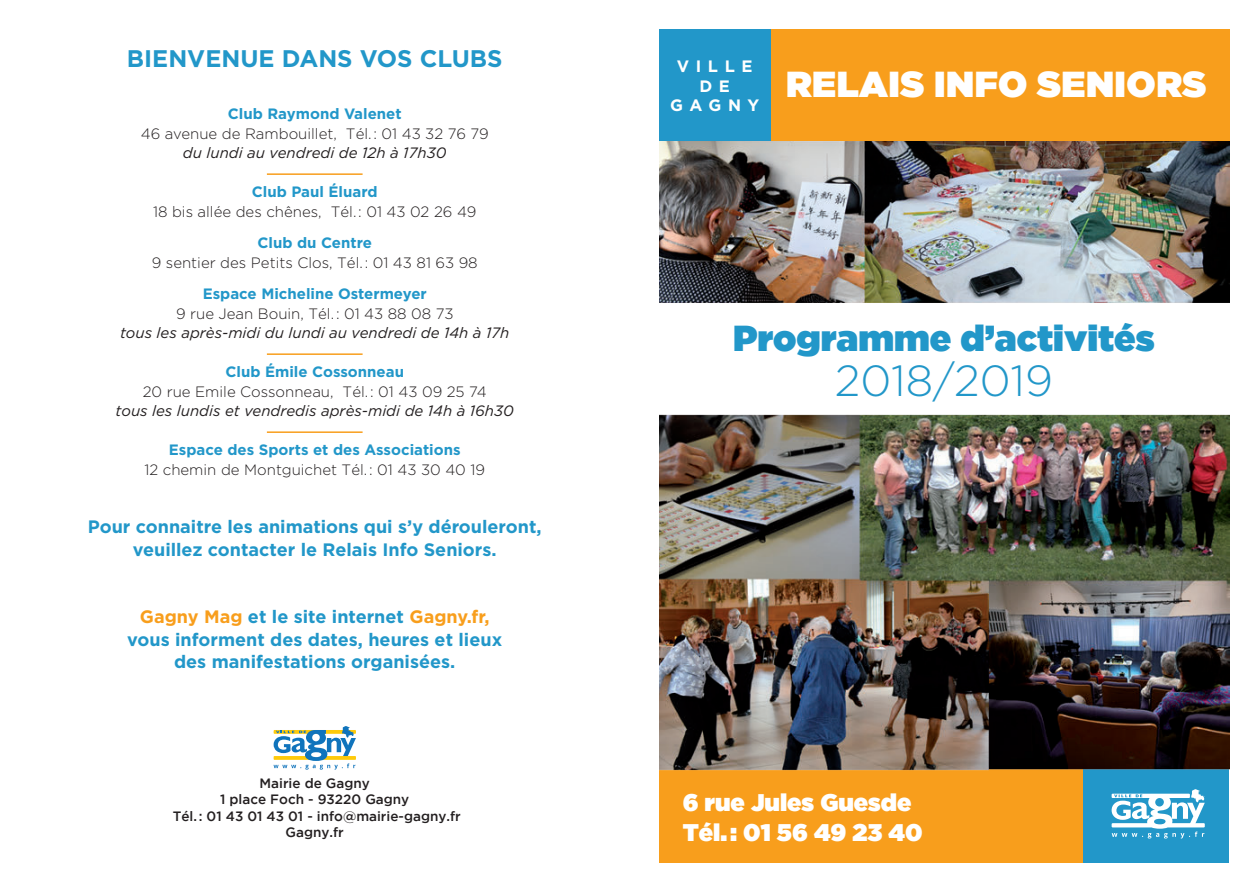
<style>
.page{position:relative;width:1259px;height:893px;background:#fff}
.page>*{position:absolute;margin:0;border:0;box-sizing:border-box;transform-origin:0 0}
.t1{font:300 43.5px "Gotham";color:#2297c9}
.t2{font:36px "Gotham Ultra";color:#2297c9}
.t3{font:36px "Gotham Ultra";letter-spacing:.015em;color:#fff}
.t4{font:24px/30px "Gotham Ultra";color:#fff}
.t5{font:700 24px "Gotham";color:#2297c9}
.t6{font:700 18px/22.5px "Gotham";color:#2297c9;text-align:center}
.t7{font:700 16.5px/19.8px "Gotham";letter-spacing:.4em;color:#fff;text-align:center}
.t8{font:300 15px "Gotham";color:#231f20}
.t9{font:700 15px "Gotham";color:#2297c9}
.t10{font:italic 15px "Gotham";color:#231f20}
.t11{font:500 13.5px/16.5px "Gotham";color:#231f20;text-align:center}
.s1{color:#f89e1c}
</style>
<div class="page">
<div style="left:659px;top:664px;width:570px;height:199px;background:#f89e1c"></div>
<div style="left:659px;top:30px;width:570px;height:122px;background:#2297c9"></div>
<div style="left:1083px;top:664px;width:146px;height:199px;background:#2297c9"></div>
<div style="left:771px;top:30px;width:458px;height:260px;background:#f89e1c"></div>
<img style="left:659px;top:141px;width:570px;height:630px">
<svg style="left:273px;top:726px;width:83px;height:44px"></svg>
<svg style="left:1111px;top:789px;width:93px;height:49px"></svg>
<hr style="left:267px;top:173px;width:95px;height:2px;background:#f89e1c">
<hr style="left:267px;top:353px;width:95px;height:2px;background:#f89e1c">
<hr style="left:267px;top:431px;width:95px;height:2px;background:#f89e1c">
<h3 class="t5" style="left:127px;top:45px;width:377px">BIENVENUE DANS VOS CLUBS</h3>
<p class="t9" style="left:228px;top:105px;width:175px">Club Raymond Valenet</p>
<p class="t8" style="left:141px;top:125px;width:349px">46 avenue de Rambouillet, Tél. : 01 43 32 76 79</p>
<p class="t10" style="left:183px;top:145px;width:265px">du lundi au vendredi de 12h à 17h30</p>
<p class="t9" style="left:252px;top:183px;width:127px">Club Paul Éluard</p>
<p class="t8" style="left:153px;top:203px;width:325px">18 bis allée des chênes, Tél. : 01 43 02 26 49</p>
<p class="t9" style="left:257px;top:234px;width:116px">Club du Centre</p>
<p class="t8" style="left:152px;top:254px;width:327px">9 sentier des Petits Clos, Tél. : 01 43 81 63 98</p>
<p class="t9" style="left:203px;top:285px;width:226px">Espace Micheline Ostermeyer</p>
<p class="t8" style="left:176px;top:305px;width:279px">9 rue Jean Bouin, Tél. : 01 43 88 08 73</p>
<p class="t10" style="left:120px;top:325px;width:391px">tous les après-midi du lundi au vendredi de 14h à 17h</p>
<p class="t9" style="left:225px;top:363px;width:180px">Club Émile Cossonneau</p>
<p class="t8" style="left:143px;top:383px;width:345px">20 rue Emile Cossonneau, Tél. : 01 43 09 25 74</p>
<p class="t10" style="left:116px;top:403px;width:400px">tous les lundis et vendredis après-midi de 14h à 16h30</p>
<p class="t9" style="left:169px;top:441px;width:293px">Espace des Sports et des Associations</p>
<p class="t8" style="left:144px;top:461px;width:342px">12 chemin de Montguichet Tél. : 01 43 30 40 19</p>
<p class="t6" style="left:88px;top:515px;width:455px">Pour connaitre les animations qui s’y dérouleront, veuillez contacter le Relais Info Seniors.</p>
<p class="t6" style="left:127px;top:605px;width:376px"><span class="s1">Gagny Mag</span> et le site internet <span class="s1">Gagny.fr, </span>vous informent des dates, heures et lieux des manifestations organisées.</p>
<p class="t11" style="left:173px;top:774px;width:289px">Mairie de Gagny<br>1 place Foch - 93220 Gagny<br>Tél.: 01 43 01 43 01 - info@mairie-gagny.fr<br>Gagny.fr</p>
<p class="t7" style="left:670px;top:56px;width:91px">VILLE<br>D E<br>GAGNY</p>
<h2 class="t3" style="left:786px;top:64px;width:422px">RELAIS INFO SENIORS</h2>
<h2 class="t2" style="left:733px;top:317px;width:423px">Programme d’activités</h2>
<h1 class="t1" style="left:835px;top:357px;width:220px">2018/2019</h1>
<h3 class="t4" style="left:682px;top:787px;width:241px">6 rue Jules Guesde<br>Tél.: 01 56 49 23 40</h3>
</div>
